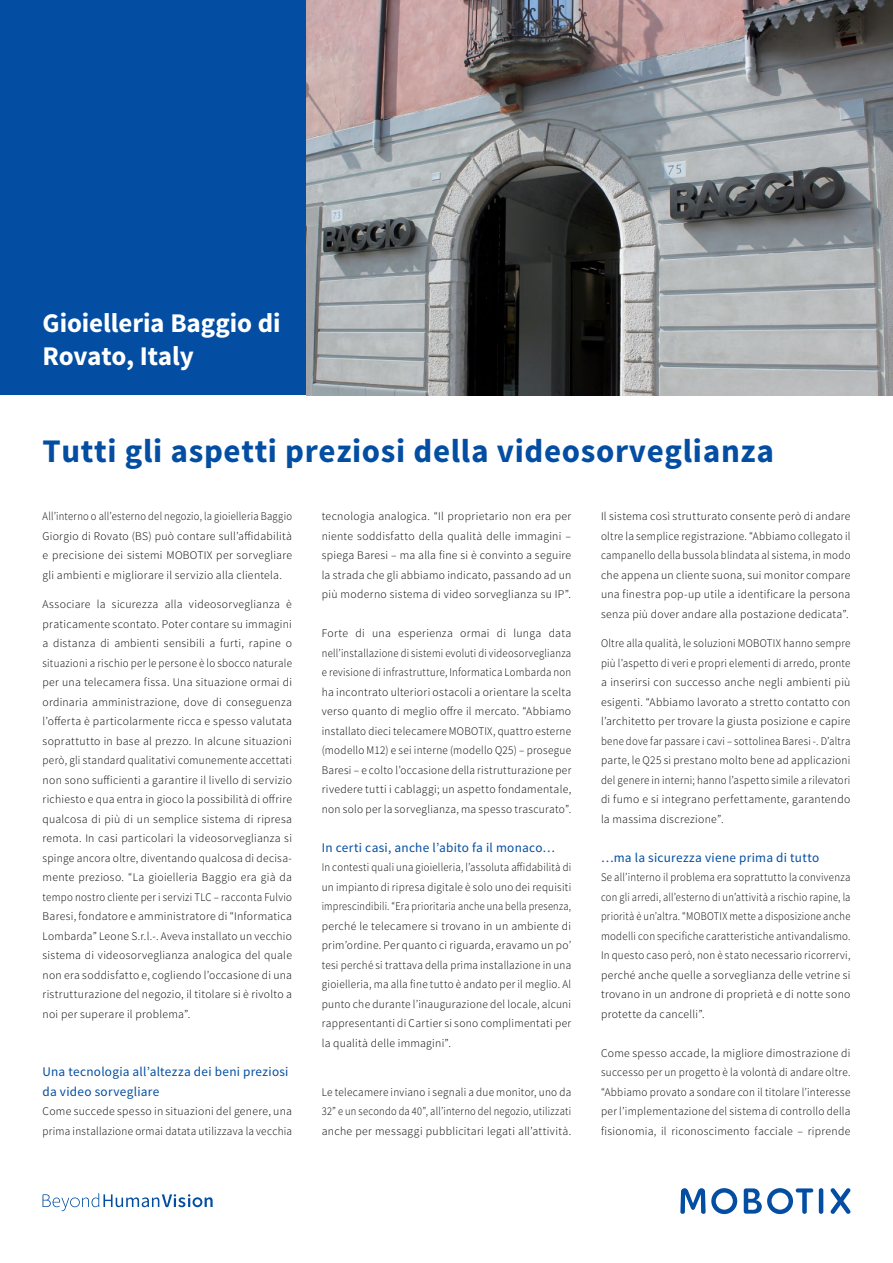
<style>
.page{position:relative;width:893px;height:1263px;background:#fff}
.page>*{position:absolute;margin:0;border:0;box-sizing:border-box;transform-origin:0 0}
._01_Header_Source_Sa{font:700 33px "Source Sans Pro";letter-spacing:.02em;color:#034ea2}
._01_BU_im_blauen_Fel{font:700 27px/33px "Source Sans Pro";letter-spacing:-.005em;color:#fff}
._03_Zwischen_Head{font:13.2px/19.5px "Source Sans Pro";letter-spacing:.02em;color:#034ea2}
._02_Body_Text{font:300 11.7px/19.5px "Source Sans Pro";letter-spacing:.025em;color:#000;text-align:justify}
._02_Body_Text-2{font:300 11.7px/19.5px "Source Sans Pro";letter-spacing:.025em;color:#000;text-align:justify;scale:.92 1}
._02_Body_Text-3{font:300 11.7px/19.5px "Source Sans Pro";letter-spacing:.025em;color:#000;text-align:justify;scale:.94 1}
._02_Body_Text-4{font:300 11.7px/19.5px "Source Sans Pro";letter-spacing:.025em;color:#000;text-align:justify;scale:.9 1}
._02_Body_Text-5{font:300 11.7px/19.5px "Source Sans Pro";letter-spacing:.025em;color:#000;text-align:justify;scale:.95 1}
</style>
<div class="page">
<hr style="left:819px;top:1188px;width:4px;height:26px;background:#034ea2;border-radius:2px">
<svg style="left:831px;top:1188px;width:19px;height:26px"></svg>
<svg style="left:680px;top:1188px;width:57px;height:26px"></svg>
<svg style="left:744px;top:1188px;width:69px;height:26px"></svg>
<svg style="left:43px;top:1193px;width:170px;height:18px"></svg>
<div style="left:0;top:0;width:307px;height:395px;background:#034ea2"></div>
<img style="left:307px;top:0;width:586px;height:395px">
<p class="_01_BU_im_blauen_Fel" style="left:43px;top:308px;width:239px">Gioielleria Baggio di<br>Rovato, Italy</p>
<p class="_01_Header_Source_Sa" style="left:43px;top:429px;width:733px">Tutti gli aspetti preziosi della videosorveglianza</p>
<p class="_02_Body_Text-4" style="left:43px;top:507px;width:279px">All’interno o all’esterno del negozio, la gioielleria Baggio Giorgio di Rovato (BS) può contare sull’affidabilità e precisione dei sistemi MOBOTIX per sorvegliare gli ambienti e migliorare il servizio alla clientela.</p>
<p class="_02_Body_Text" style="left:43px;top:594px;width:251px">Associare la sicurezza alla videosorveglianza è praticamente scontato. Poter contare su immagini a distanza di ambienti sensibili a furti, rapine o situazioni a rischio per le persone è lo sbocco naturale per una telecamera fissa. Una situazione ormai di ordinaria amministrazione, dove di conseguenza l’offerta è particolarmente ricca e spesso valutata soprattutto in base al prezzo. In alcune situazioni però, gli standard qualitativi comunemente accettati non sono sufficienti a garantire il livello di servizio richiesto e qua entra in gioco la possibilità di offrire qualcosa di più di un semplice sistema di ripresa remota. In casi particolari la videosorveglianza si spinge ancora oltre, diventando qualcosa di decisa&shy;mente prezioso. “La gioielleria Baggio era già da tempo nostro cliente per i servizi TLC – racconta Fulvio Baresi, fondatore e amministratore di “Informatica Lombarda” Leone S.r.l.-. Aveva installato un vecchio sistema di videosorveglianza analogica del quale non era soddisfatto e, cogliendo l’occasione di una ristrutturazione del negozio, il titolare si è rivolto a noi per superare il problema”.</p>
<p class="_03_Zwischen_Head" style="left:43px;top:1062px;width:247px">Una tecnologia all’altezza dei beni preziosi da video sorvegliare</p>
<p class="_02_Body_Text" style="left:43px;top:1101px;width:251px">Come succede spesso in situazioni del genere, una prima installazione ormai datata utilizzava la vecchia</p>
<p class="_02_Body_Text" style="left:322px;top:507px;width:251px">tecnologia analogica. “Il proprietario non era per niente soddisfatto della qualità delle immagini – spiega Baresi – ma alla fine si è convinto a seguire la strada che gli abbiamo indicato, passando ad un più moderno sistema di video sorveglianza su IP”.</p>
<p class="_02_Body_Text" style="left:322px;top:624px;width:251px">Forte di una esperienza ormai di lunga data nell’installazione di sistemi evoluti di videosorveglianza e revisione di infrastrutture, Informatica Lombarda non ha incontrato ulteriori ostacoli a orientare la scelta verso quanto di meglio offre il mercato. “Abbiamo installato dieci telecamere MOBOTIX, quattro esterne (modello M12) e sei interne (modello Q25) – prosegue Baresi – e colto l’occasione della ristrutturazione per rivedere tutti i cablaggi; un aspetto fondamentale, non solo per la sorveglianza, ma spesso trascurato”.</p>
<p class="_03_Zwischen_Head" style="left:322px;top:838px;width:235px">In certi casi, anche l’abito fa il monaco…</p>
<p class="_02_Body_Text-2" style="left:322px;top:858px;width:273px">In contesti quali una gioielleria, l’assoluta affidabilità di un impianto di ripresa digitale è solo uno dei requisiti imprescindibili. “Era prioritaria anche una bella presenza, perché le telecamere si trovano in un ambiente di prim’ordine. Per quanto ci riguarda, eravamo un po’ tesi perché si trattava della prima installazione in una gioielleria, ma alla fine tutto è andato per il meglio. Al punto che durante l’inaugurazione del locale, alcuni rappresentanti di Cartier si sono complimentati per la qualità delle immagini”.</p>
<p class="_02_Body_Text-5" style="left:322px;top:1082px;width:264px">Le telecamere inviano i segnali a due monitor, uno da 32” e un secondo da 40”, all’interno del negozio, utilizzati anche per messaggi pubblicitari legati all’attività.</p>
<p class="_02_Body_Text" style="left:601px;top:507px;width:251px">Il sistema così strutturato consente però di andare oltre la semplice registrazione. “Abbiamo collegato il campanello della bussola blindata al sistema, in modo che appena un cliente suona, sui monitor compare una finestra pop-up utile a identificare la persona senza più dover andare alla postazione dedicata”.</p>
<p class="_02_Body_Text-3" style="left:601px;top:633px;width:267px">Oltre alla qualità, le soluzioni MOBOTIX hanno sempre più l’aspetto di veri e propri elementi di arredo, pronte a inserirsi con successo anche negli ambienti più esigenti. “Abbiamo lavorato a stretto contatto con l’architetto per trovare la giusta posizione e capire bene dove far passare i cavi – sottolinea Baresi -. D’altra parte, le Q25 si prestano molto bene ad applicazioni del genere in interni; hanno l’aspetto simile a rilevatori di fumo e si integrano perfettamente, garantendo la massima discrezione”.</p>
<p class="_03_Zwischen_Head" style="left:601px;top:848px;width:220px">…ma la sicurezza viene prima di tutto</p>
<p class="_02_Body_Text-2" style="left:601px;top:867px;width:273px">Se all’interno il problema era soprattutto la convivenza con gli arredi, all’esterno di un’attività a rischio rapine, la priorità è un’altra. “MOBOTIX mette a disposizione anche modelli con specifiche caratteristiche antivandalismo.<br>In questo caso però, non è stato necessario ricorrervi, perché anche quelle a sorveglianza delle vetrine si trovano in un androne di proprietà e di notte sono protette da cancelli”.</p>
<p class="_02_Body_Text" style="left:601px;top:1043px;width:251px">Come spesso accade, la migliore dimostrazione di successo per un progetto è la volontà di andare oltre. “Abbiamo provato a sondare con il titolare l’interesse per l’implementazione del sistema di controllo della fisionomia, il riconoscimento facciale – riprende</p>
</div>
